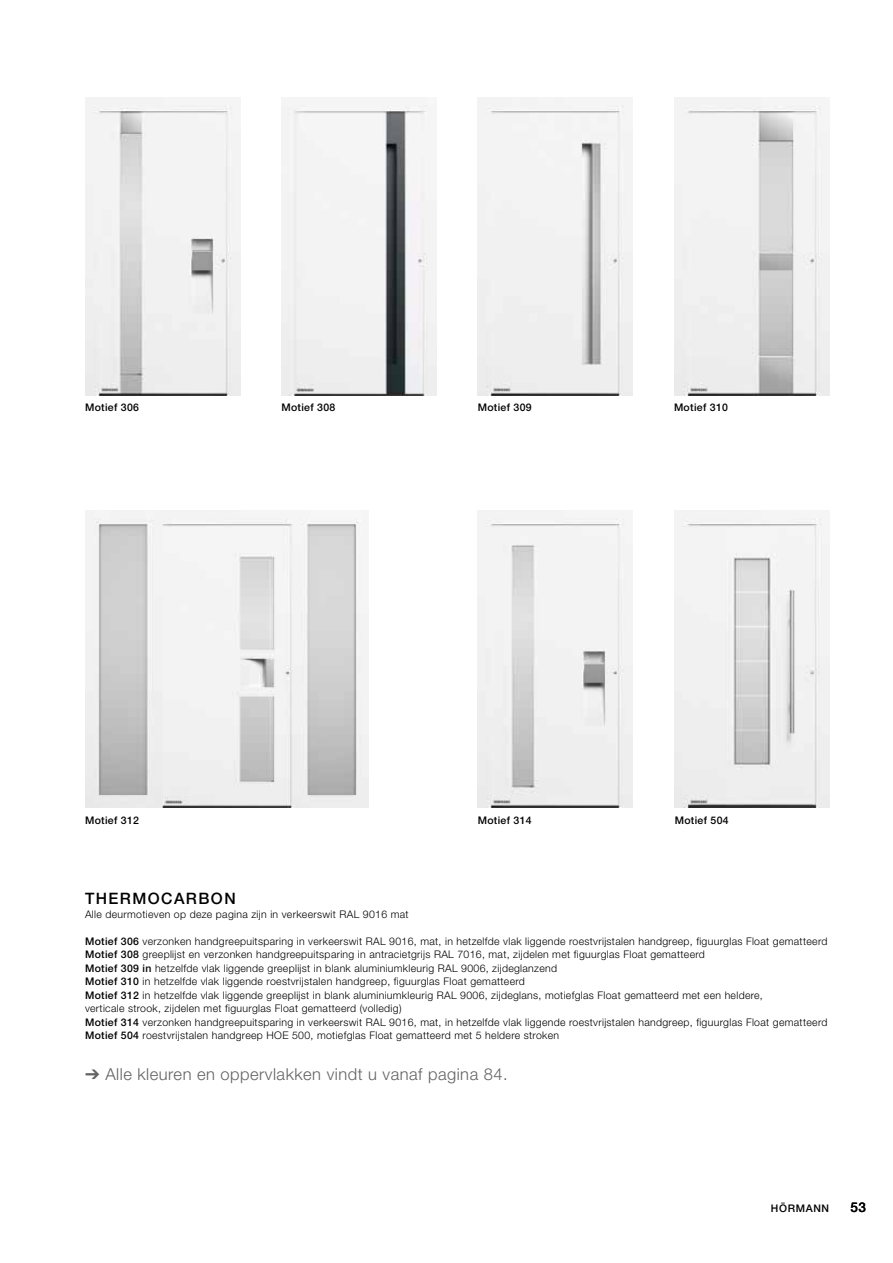
<style>
.page{position:relative;width:893px;height:1263px;background:#fff}
.page>*{position:absolute;margin:0;border:0;box-sizing:border-box;transform-origin:0 0}
.t1{font:300 16.5px "Hoermann Helvetica Neue";letter-spacing:.03em;color:#646363}
.t2{font:500 15.75px "Hoermann Helvetica Neue";letter-spacing:.09em;color:#000}
.t3{font:500 13.5px "Hoermann Helvetica Neue";color:#000}
.t4{font:300 10.5px/13.5px "Hoermann Helvetica Neue";letter-spacing:.03em;color:#000}
.t5{font:500 10.5px "Hoermann Helvetica Neue";letter-spacing:.03em;color:#000}
.t6{font:500 10.5px "Hoermann Helvetica Neue";letter-spacing:.06em;color:#000}
.s1{font-weight:500}
</style>
<div class="page">
<img style="left:478px;top:510px;width:155px;height:298px">
<img style="left:674px;top:510px;width:155px;height:298px">
<img style="left:85px;top:510px;width:283px;height:298px">
<img style="left:478px;top:98px;width:155px;height:297px">
<img style="left:674px;top:98px;width:155px;height:297px">
<img style="left:281px;top:105px;width:156px;height:290px">
<img style="left:85px;top:98px;width:155px;height:297px">
<p class="t5" style="left:85px;top:400px;width:56px">Motief 306</p>
<p class="t5" style="left:281px;top:400px;width:56px">Motief 308</p>
<p class="t5" style="left:478px;top:400px;width:56px">Motief 309</p>
<p class="t5" style="left:674px;top:400px;width:56px">Motief 310</p>
<p class="t5" style="left:85px;top:813px;width:56px">Motief 312</p>
<p class="t5" style="left:478px;top:813px;width:56px">Motief 314</p>
<p class="t5" style="left:675px;top:813px;width:56px">Motief 504</p>
<h2 class="t2" style="left:85px;top:888px;width:152px">THERMOCARBON</h2>
<p class="t4" style="left:85px;top:906px;width:325px">Alle deurmotieven op deze pagina zijn in verkeerswit RAL 9016 mat</p>
<p class="t4" style="left:85px;top:933px;width:744px"><span class="s1">Motief 306</span> verzonken handgreepuitsparing in verkeerswit RAL 9016, mat, in hetzelfde vlak liggende roestvrijstalen handgreep, figuurglas Float gematteerd <span class="s1">Motief 308</span> greeplijst en verzonken handgreepuitsparing in antracietgrijs RAL 7016, mat, zijdelen met figuurglas Float gematteerd<br><span class="s1">Motief 309 in</span> hetzelfde vlak liggende greeplijst in blank aluminiumkleurig RAL 9006, zijdeglanzend<br><span class="s1">Motief 310</span> in hetzelfde vlak liggende roestvrijstalen handgreep, figuurglas Float gematteerd<br><span class="s1">Motief 312</span> in hetzelfde vlak liggende greeplijst in blank aluminiumkleurig RAL 9006, zijdeglans, motiefglas Float gematteerd met een heldere,<br>verticale strook, zijdelen met figuurglas Float gematteerd (volledig)<br><span class="s1">Motief 314</span> verzonken handgreepuitsparing in verkeerswit RAL 9016, mat, in hetzelfde vlak liggende roestvrijstalen handgreep, figuurglas Float gematteerd <span class="s1">Motief 504</span> roestvrijstalen handgreep HOE 500, motiefglas Float gematteerd met 5 heldere stroken</p>
<h1 class="t1" style="left:85px;top:1062px;width:424px">➔ Alle kleuren en oppervlakken vindt u vanaf pagina 84.</h1>
<p class="t6" style="left:771px;top:1201px;width:60px">HÖRMANN</p>
<p class="t3" style="left:850px;top:1198px;width:17px">53</p>
</div>
